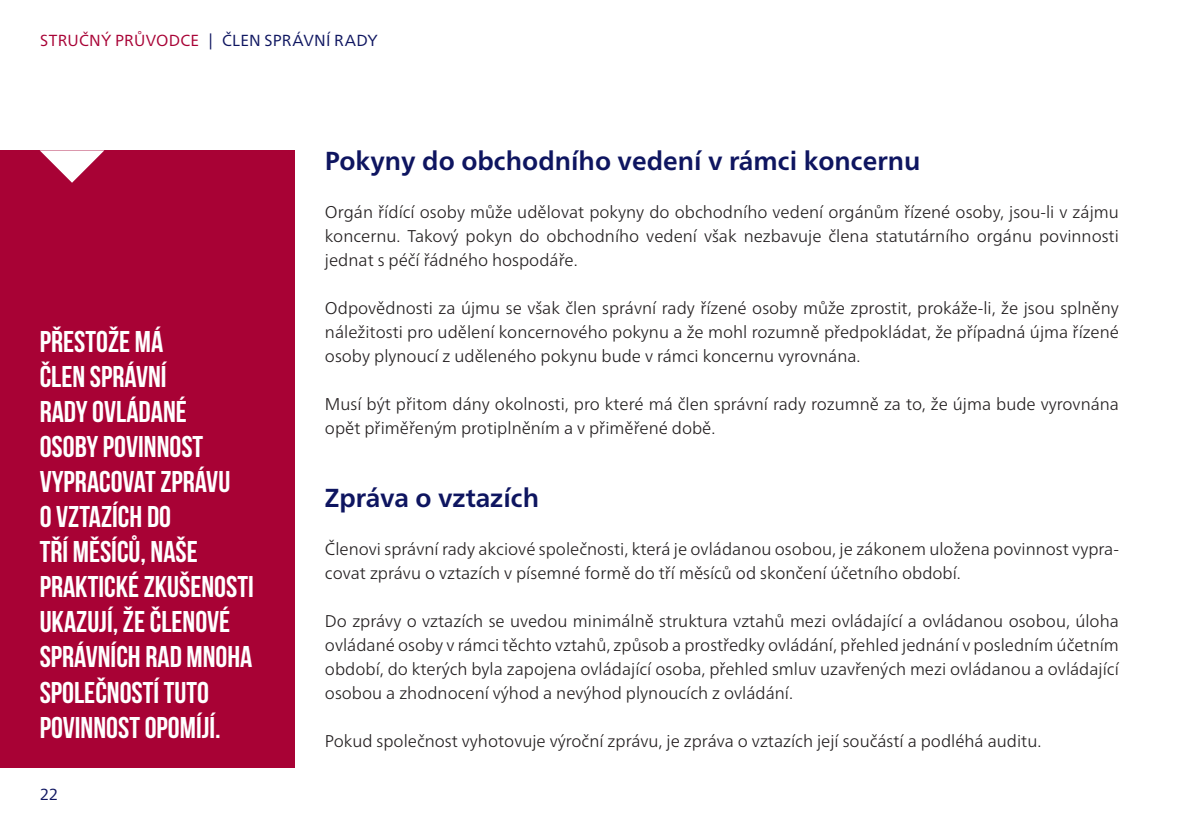
<style>
.page{position:relative;width:1191px;height:840px;background:#fff}
.page>*{position:absolute;margin:0;border:0;box-sizing:border-box;transform-origin:0 0}
.t1{font:700 30px/35px "Bebas Neue";color:#fff}
.t2{font:700 26px "Frutiger Neue LTW1 G";color:#0e1560}
.t3{font:300 17px/24px "Frutiger Neue LTW1 G";color:#231f20;text-align:justify}
.t4{font:16px "Frutiger Neue LTW1 G";letter-spacing:.015em;color:#0e1560}
.s1{color:#a80235}
</style>
<div class="page">
<div style="left:0;top:150px;width:295px;height:617px;background:#a80235"></div>
<svg style="left:40px;top:150px;width:64px;height:33px"></svg>
<p class="t4" style="left:40px;top:29px;width:339px"><span class="s1">STRUČNÝ PRŮVODCE</span> | ČLEN SPRÁVNÍ RADY</p>
<p class="t1" style="left:40px;top:324px;width:215px">PŘESTOŽE MÁ<br>ČLEN SPRÁVNÍ<br>RADY OVLÁDANÉ<br>OSOBY POVINNOST<br>VYPRACOVAT ZPRÁVU<br>O VZTAZÍCH DO<br>TŘÍ MĚSÍCŮ, NAŠE<br>PRAKTICKÉ ZKUŠENOSTI<br>UKAZUJÍ, ŽE ČLENOVÉ<br>SPRÁVNÍCH RAD MNOHA<br>SPOLEČNOSTÍ TUTO<br>POVINNOST OPOMÍJÍ.</p>
<p class="t4" style="left:40px;top:782px;width:20px">22</p>
<p class="t2" style="left:325px;top:142px;width:597px">Pokyny do obchodního vedení v rámci koncernu</p>
<p class="t3" style="left:325px;top:199px;width:795px">Orgán řídící osoby může udělovat pokyny do obchodního vedení orgánům řízené osoby, jsou-li v zájmu koncernu. Takový pokyn do obchodního vedení však nezbavuje člena statutárního orgánu povinnosti jednat s péčí řádného hospodáře.</p>
<p class="t3" style="left:325px;top:295px;width:795px">Odpovědnosti za újmu se však člen správní rady řízené osoby může zprostit, prokáže-li, že jsou splněny náležitosti pro udělení koncernového pokynu a že mohl rozumně předpokládat, že případná újma řízené osoby plynoucí z uděleného pokynu bude v rámci koncernu vyrovnána.</p>
<p class="t3" style="left:325px;top:391px;width:795px">Musí být přitom dány okolnosti, pro které má člen správní rady rozumně za to, že újma bude vyrovnána opět přiměřeným protiplněním a v přiměřené době.</p>
<p class="t2" style="left:325px;top:478px;width:216px">Zpráva o vztazích</p>
<p class="t3" style="left:325px;top:535px;width:795px">Členovi správní rady akciové společnosti, která je ovládanou osobou, je zákonem uložena povinnost vypra&shy;covat zprávu o vztazích v písemné formě do tří měsíců od skončení účetního období.</p>
<p class="t3" style="left:325px;top:607px;width:795px">Do zprávy o vztazích se uvedou minimálně struktura vztahů mezi ovládající a ovládanou osobou, úloha ovládané osoby v rámci těchto vztahů, způsob a prostředky ovládání, přehled jednání v posledním účetním období, do kterých byla zapojena ovládající osoba, přehled smluv uzavřených mezi ovládanou a ovládající osobou a zhodnocení výhod a nevýhod plynoucích z ovládání.</p>
<p class="t3" style="left:325px;top:727px;width:718px">Pokud společnost vyhotovuje výroční zprávu, je zpráva o vztazích její součástí a podléhá auditu.</p>
</div>
